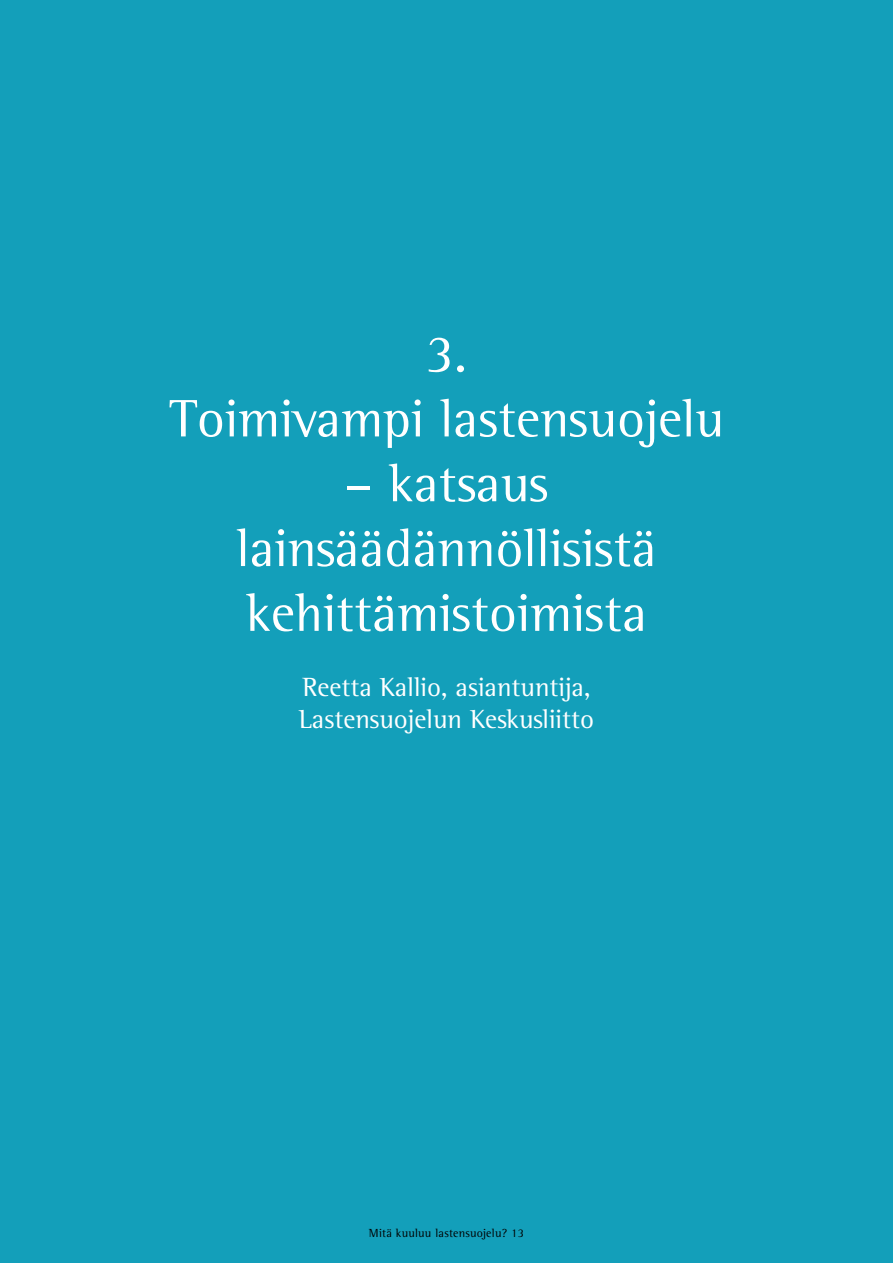
<style>
.page{position:relative;width:893px;height:1263px;background:#139fba}
.page>*{position:absolute;margin:0;border:0;box-sizing:border-box;transform-origin:0 0}
.t1{font:54px/64.8px "Rotis Semi Serif Std";color:#fff;text-align:center}
.t2{font:27px/32.4px "Rotis Semi Serif Std";color:#fff}
.t3{font:12px "Rotis Semi Serif Std";letter-spacing:.02em;color:#000}
</style>
<div class="page">
<p class="t1" style="left:169px;top:321px;width:557px">3.<br>Toimivampi lastensuojelu</p>
<p class="t1" style="left:236px;top:451px;width:421px">– katsaus lainsäädännöllisistä kehittämistoimista</p>
<p class="t2" style="left:299px;top:670px;width:297px">Reetta Kallio, asiantuntija,<br>Lastensuojelun Keskusliitto</p>
<p class="t3" style="left:369px;top:1226px;width:157px">Mitä kuuluu lastensuojelu? 13</p>
</div>
